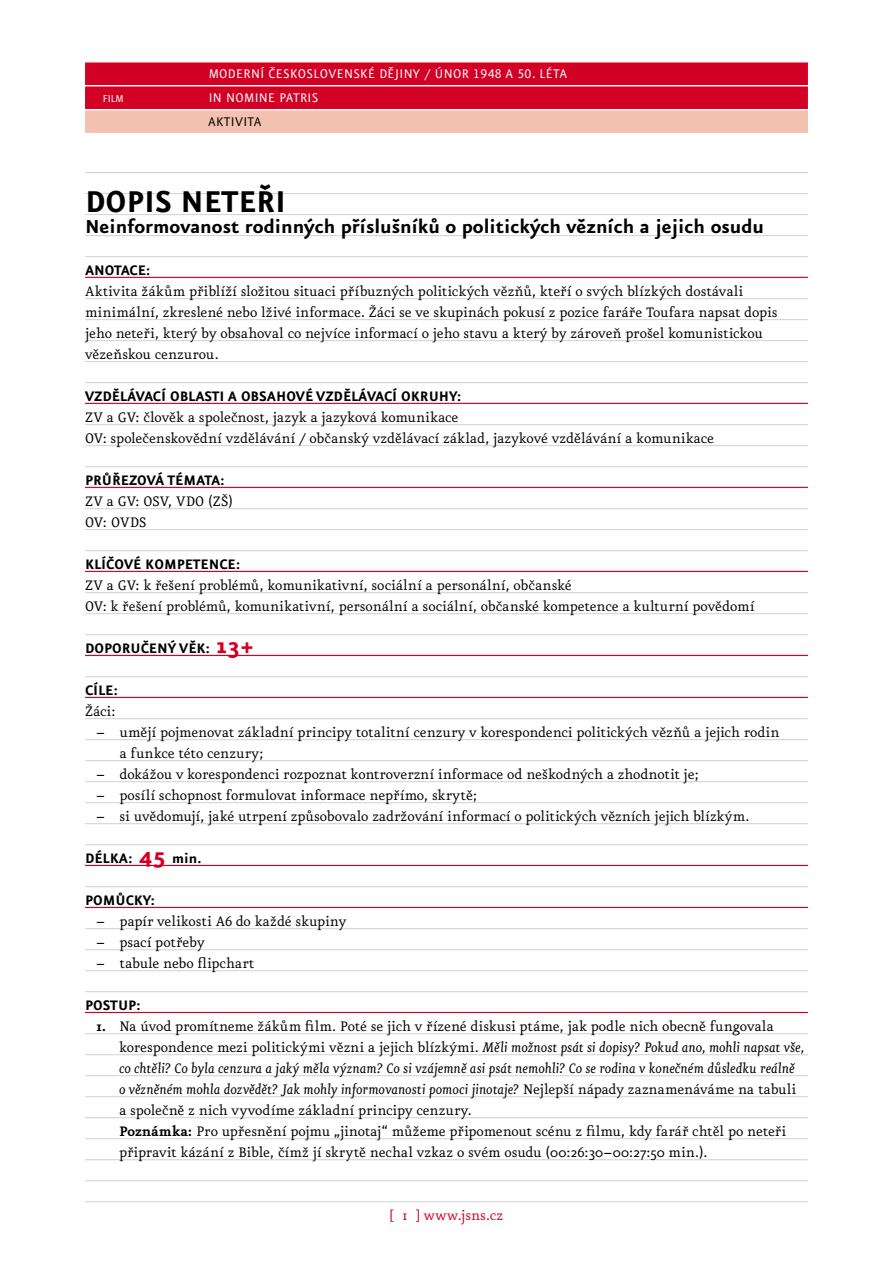
<style>
.page{position:relative;width:893px;height:1263px;background:#fff}
.page>*{position:absolute;margin:0;border:0;box-sizing:border-box;transform-origin:0 0}
.t1{font:700 36px "Eureka Sans OT";color:#000}
.t2{font:700 22.5px "Eureka Sans OT";color:#000}
.t3{font:16.5px/21px "Eureka OT";letter-spacing:-.005em;color:#000}
.t4{font:700 16.5px "Eureka Sans OT";color:#000}
.t5{font:16.5px "Eureka OT";color:#d20024}
.t6{font:15px/24px "Eureka Sans OT";letter-spacing:.025em;color:#fff}
.t7{font:15px "Eureka Sans OT";color:#000}
.t8{font:12px "Eureka Sans OT";color:#fff}
.s1{font-size:27px;color:#d20024}
.s2{font-weight:700}
.s3{font-style:italic}
</style>
<div class="page">
<hr style="left:85px;top:172px;width:723px;height:1px;background:#d0d1d2">
<hr style="left:85px;top:193px;width:723px;height:1px;background:#d0d1d2">
<hr style="left:85px;top:214px;width:723px;height:1px;background:#d0d1d2">
<hr style="left:85px;top:235px;width:723px;height:1px;background:#d0d1d2">
<hr style="left:85px;top:256px;width:723px;height:1px;background:#d0d1d2">
<hr style="left:85px;top:298px;width:723px;height:1px;background:#d0d1d2">
<hr style="left:85px;top:319px;width:723px;height:1px;background:#d0d1d2">
<hr style="left:85px;top:340px;width:723px;height:1px;background:#d0d1d2">
<hr style="left:85px;top:361px;width:723px;height:1px;background:#d0d1d2">
<hr style="left:85px;top:382px;width:723px;height:1px;background:#d0d1d2">
<hr style="left:85px;top:424px;width:723px;height:1px;background:#d0d1d2">
<hr style="left:85px;top:445px;width:723px;height:1px;background:#d0d1d2">
<hr style="left:85px;top:466px;width:723px;height:1px;background:#d0d1d2">
<hr style="left:85px;top:508px;width:723px;height:1px;background:#d0d1d2">
<hr style="left:85px;top:529px;width:723px;height:1px;background:#d0d1d2">
<hr style="left:85px;top:550px;width:723px;height:1px;background:#d0d1d2">
<hr style="left:85px;top:592px;width:723px;height:1px;background:#d0d1d2">
<hr style="left:85px;top:613px;width:723px;height:1px;background:#d0d1d2">
<hr style="left:85px;top:634px;width:723px;height:1px;background:#d0d1d2">
<hr style="left:85px;top:676px;width:723px;height:1px;background:#d0d1d2">
<hr style="left:85px;top:718px;width:723px;height:1px;background:#d0d1d2">
<hr style="left:85px;top:739px;width:723px;height:1px;background:#d0d1d2">
<hr style="left:85px;top:760px;width:723px;height:1px;background:#d0d1d2">
<hr style="left:85px;top:781px;width:723px;height:1px;background:#d0d1d2">
<hr style="left:85px;top:802px;width:723px;height:1px;background:#d0d1d2">
<hr style="left:85px;top:823px;width:723px;height:1px;background:#d0d1d2">
<hr style="left:85px;top:844px;width:723px;height:1px;background:#d0d1d2">
<hr style="left:85px;top:886px;width:723px;height:1px;background:#d0d1d2">
<hr style="left:85px;top:928px;width:723px;height:1px;background:#d0d1d2">
<hr style="left:85px;top:949px;width:723px;height:1px;background:#d0d1d2">
<hr style="left:85px;top:970px;width:723px;height:1px;background:#d0d1d2">
<hr style="left:85px;top:991px;width:723px;height:1px;background:#d0d1d2">
<hr style="left:85px;top:1033px;width:723px;height:1px;background:#d0d1d2">
<hr style="left:85px;top:1054px;width:723px;height:1px;background:#d0d1d2">
<hr style="left:85px;top:1075px;width:723px;height:1px;background:#d0d1d2">
<hr style="left:85px;top:1096px;width:723px;height:1px;background:#d0d1d2">
<hr style="left:85px;top:1117px;width:723px;height:1px;background:#d0d1d2">
<hr style="left:85px;top:1138px;width:723px;height:1px;background:#d0d1d2">
<hr style="left:85px;top:1159px;width:723px;height:1px;background:#d0d1d2">
<hr style="left:85px;top:1180px;width:723px;height:1px;background:#d0d1d2">
<hr style="left:85px;top:1201px;width:723px;height:1px;background:#d0d1d2">
<div style="left:85px;top:62px;width:723px;height:23px;background:#d20024"></div>
<div style="left:85px;top:86px;width:723px;height:23px;background:#d20024"></div>
<div style="left:85px;top:110px;width:723px;height:23px;background:#f3c1af"></div>
<hr style="left:85px;top:277px;width:723px;height:1px;background:#d20024">
<hr style="left:85px;top:403px;width:723px;height:1px;background:#d20024">
<hr style="left:85px;top:487px;width:723px;height:1px;background:#d20024">
<hr style="left:85px;top:571px;width:723px;height:1px;background:#d20024">
<hr style="left:85px;top:655px;width:723px;height:1px;background:#d20024">
<hr style="left:85px;top:697px;width:723px;height:1px;background:#d20024">
<hr style="left:85px;top:865px;width:723px;height:1px;background:#d20024">
<hr style="left:85px;top:907px;width:723px;height:1px;background:#d20024">
<hr style="left:85px;top:1012px;width:723px;height:1px;background:#d20024">
<p class="t8" style="left:103px;top:92px;width:23px">FILM</p>
<p class="t6" style="left:209px;top:62px;width:360px">MODERNÍ ČESKOSLOVENSKÉ DĚJINY / ÚNOR 1948 A 50. LÉTA<br>IN NOMINE PATRIS</p>
<p class="t7" style="left:208px;top:114px;width:8px">AKTIVITA</p>
<h1 class="t1" style="left:85px;top:184px;width:203px">DOPIS NETEŘI</h1>
<h2 class="t2" style="left:85px;top:215px;width:681px">Neinformovanost rodinných příslušníků o politických vězních a jejich osudu</h2>
<p class="t4" style="left:85px;top:262px;width:67px">ANOTACE:</p>
<p class="t3" style="left:85px;top:281px;width:694px">Aktivita žákům přiblíží složitou situaci příbuzných politických vězňů, kteří o svých blízkých dostávali minimální, zkreslené nebo lživé informace. Žáci se ve skupinách pokusí z pozice faráře Toufara napsat dopis jeho neteři, který by obsahoval co nejvíce informací o jeho stavu a který by zároveň prošel komunistickou vězeňskou cenzurou.</p>
<p class="t4" style="left:85px;top:388px;width:378px">VZDĚLÁVACÍ OBLASTI A OBSAHOVÉ VZDĚLÁVACÍ OKRUHY:</p>
<p class="t3" style="left:85px;top:407px;width:630px">ZV a GV: člověk a společnost, jazyk a jazyková komunikace<br>OV: společenskovědní vzdělávání / občanský vzdělávací základ, jazykové vzdělávání a komunikace</p>
<p class="t4" style="left:85px;top:472px;width:141px">PRŮŘEZOVÁ TÉMATA:</p>
<p class="t3" style="left:85px;top:491px;width:149px">ZV a GV: OSV, VDO (ZŠ)<br>OV: OVDS</p>
<p class="t4" style="left:85px;top:556px;width:157px">KLÍČOVÉ KOMPETENCE:</p>
<p class="t3" style="left:85px;top:575px;width:671px">ZV a GV: k řešení problémů, komunikativní, sociální a personální, občanské<br>OV: k řešení problémů, komunikativní, personální a sociální, občanské kompetence a kulturní povědomí</p>
<p class="t4" style="left:85px;top:640px;width:171px">DOPORUČENÝ VĚK: <span class="s1">13+</span></p>
<p class="t4" style="left:85px;top:682px;width:34px">CÍLE:</p>
<p class="t3" style="left:85px;top:701px;width:32px">Žáci:</p>
<p class="t3" style="left:120px;top:722px;width:661px;text-indent:-23px">– umějí pojmenovat základní principy totalitní cenzury v korespondenci politických vězňů a jejich rodin a funkce této cenzury;</p>
<p class="t3" style="left:97px;top:764px;width:604px">– dokážou v korespondenci rozpoznat kontroverzní informace od neškodných a zhodnotit je;</p>
<p class="t3" style="left:97px;top:785px;width:382px">– posílí schopnost formulovat informace nepřímo, skrytě;</p>
<p class="t3" style="left:97px;top:806px;width:655px">– si uvědomují, jaké utrpení způsobovalo zadržování informací o politických vězních jejich blízkým.</p>
<p class="t4" style="left:85px;top:850px;width:118px">DÉLKA: <span class="s1">45</span> min.</p>
<p class="t4" style="left:85px;top:892px;width:71px">POMŮCKY:</p>
<p class="t3" style="left:97px;top:911px;width:251px">– papír velikosti A6 do každé skupiny</p>
<p class="t3" style="left:97px;top:932px;width:110px">– psací potřeby</p>
<p class="t3" style="left:97px;top:953px;width:159px">– tabule nebo flipchart</p>
<p class="t4" style="left:85px;top:997px;width:57px">POSTUP:</p>
<p class="t3" style="left:119px;top:1016px;width:687px;text-indent:-23px"><span class="s2">1.</span> Na úvod promítneme žákům film. Poté se jich v řízené diskusi ptáme, jak podle nich obecně fungovala korespondence mezi politickými vězni a jejich blízkými. <span class="s3">Měli možnost psát si dopisy? Pokud ano, mohli napsat vše, co chtěli? Co byla cenzura a jaký měla význam? Co si vzájemně asi psát nemohli? Co se rodina v konečném důsledku reálně o vězněném mohla dozvědět? Jak mohly informovanosti pomoci jinotaje?</span> Nejlepší nápady zaznamenáváme na tabuli a společně z nich vyvodíme základní principy cenzury.<br><span class="s2">Poznámka:</span> Pro upřesnění pojmu „jinotaj“ můžeme připomenout scénu z filmu, kdy farář chtěl po neteři připravit kázání z Bible, čímž jí skrytě nechal vzkaz o svém osudu (00:26:30–00:27:50 min.).</p>
<p class="t5" style="left:390px;top:1207px;width:115px">[ 1 ] www.jsns.cz</p>
</div>
